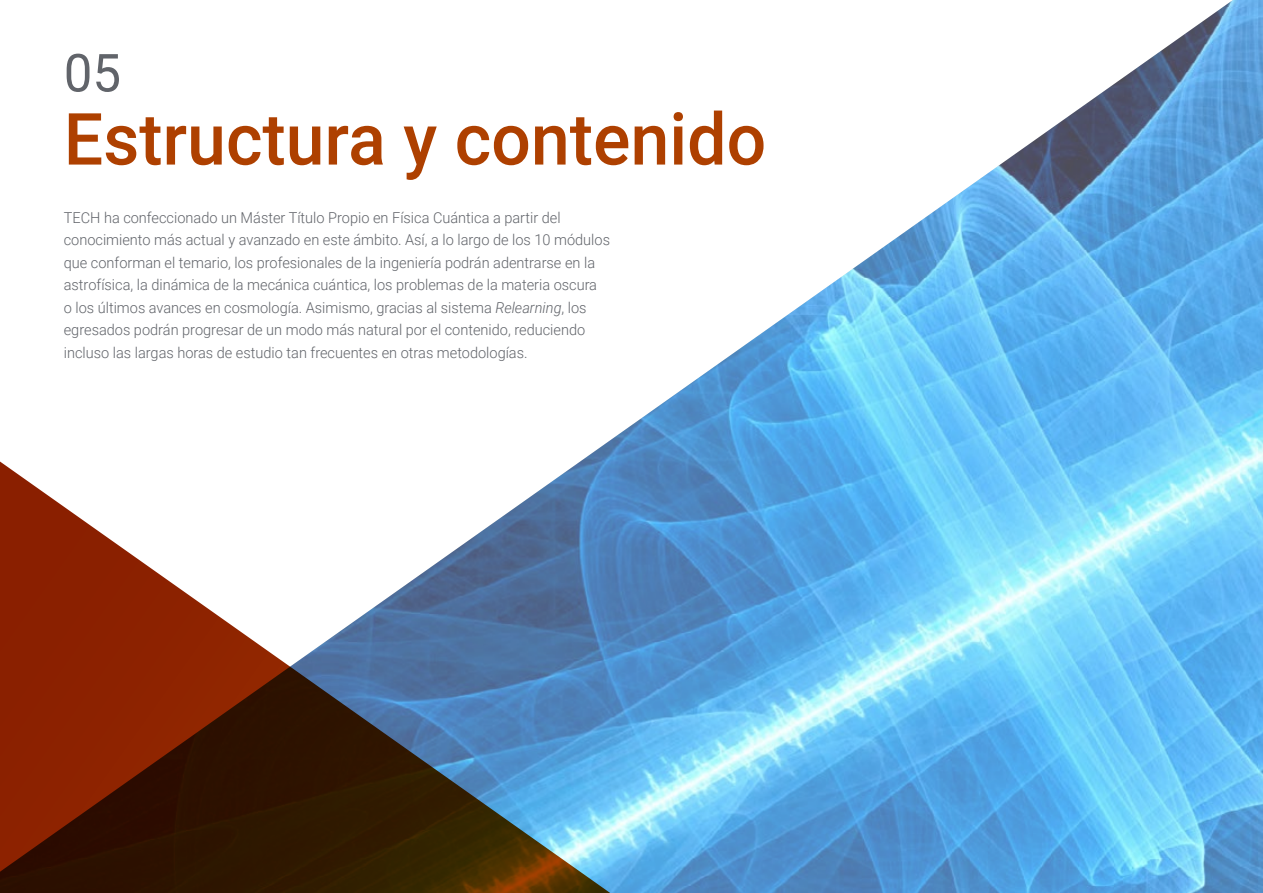
<style>
.page{position:relative;width:1263px;height:893px;background:#fff}
.page>*{position:absolute;margin:0;border:0;box-sizing:border-box;transform-origin:0 0}
.t1{font:500 72px "Roboto";color:#ae4000}
.t2{font:52.5px "Roboto";color:#61646a}
.t3{font:300 15px/22.5px "Roboto";color:#61646a}
.s1{font-style:italic}
</style>
<div class="page">
<img style="left:602px;top:0;width:661px;height:893px">
<svg style="left:0;top:446px;width:640px;height:447px"></svg>
<h2 class="t2" style="left:64px;top:36px;width:59px">05</h2>
<h1 class="t1" style="left:64px;top:89px;width:704px">Estructura y contenido</h1>
<p class="t3" style="left:64px;top:205px;width:548px">TECH ha confeccionado un Máster Título Propio en Física Cuántica a partir del conocimiento más actual y avanzado en este ámbito. Así, a lo largo de los 10 módulos que conforman el temario, los profesionales de la ingeniería podrán adentrarse en la astrofísica, la dinámica de la mecánica cuántica, los problemas de la materia oscura<br>o los últimos avances en cosmología. Asimismo, gracias al sistema <span class="s1">Relearning</span>, los egresados podrán progresar de un modo más natural por el contenido, reduciendo incluso las largas horas de estudio tan frecuentes en otras metodologías.</p>
</div>
